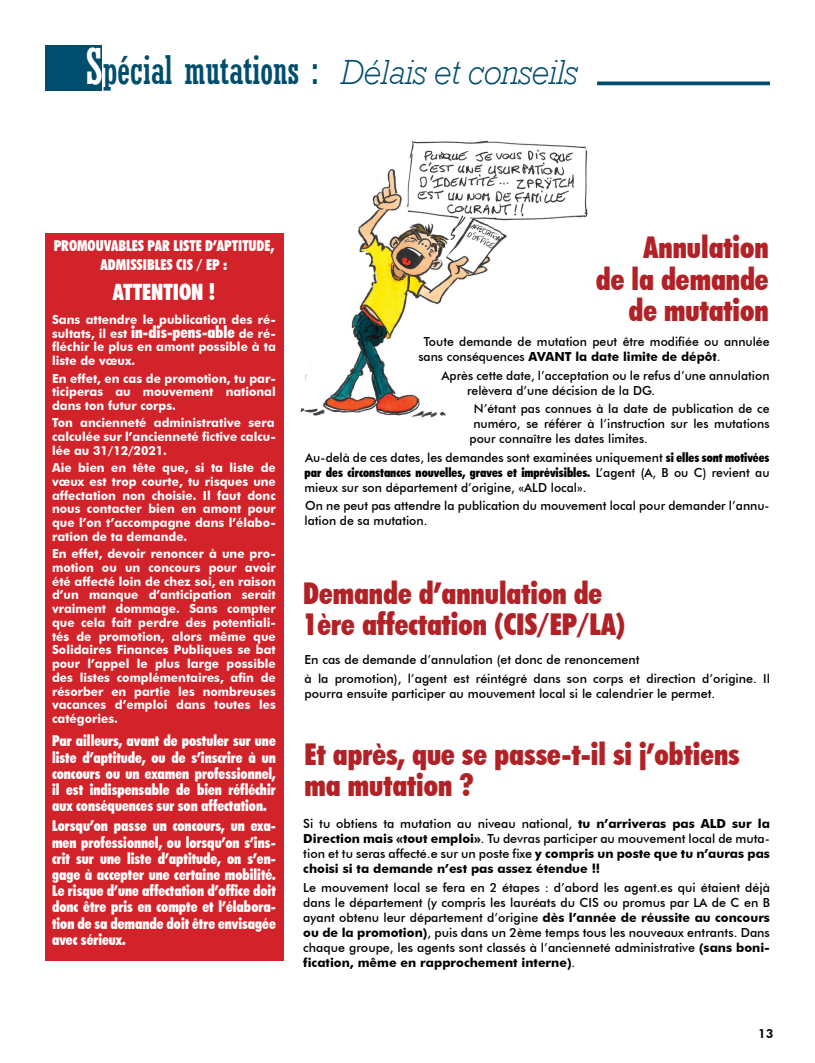
<style>
.page{position:relative;width:815px;height:1063px;background:#fff}
.page>*{position:absolute;margin:0;border:0;box-sizing:border-box;transform-origin:0 0}
.t1{font:38.5px "Astute Condensed S Si Condensed";letter-spacing:-.01em;color:#004d6d}
.t2{font:900 condensed 30px/31.2px "Futura BT";color:#b22126;scale:.96 1}
.t3{font:900 condensed 22.5px "Futura BT";color:#fff;scale:.95 1}
.t4{font:900 condensed 15px/16.2px "Futura BT";color:#fff;text-align:justify;scale:.95 1}
.t5{font:500 12.5px/15px "Futura BT";color:#000}
.t6{font:700 12.5px/13.8px "Futura BT";color:#fff;text-align:justify;scale:.95 1}
.t7{font:700 12.5px/15px "Futura BT";color:#000;text-align:justify}
.t8{font:800 12.5px "Futura BT";color:#000}
.s1{font-size:48.12px;color:#fff}
.s2{font-family:"Astute Light S Si";font-weight:300;font-style:italic;font-size:35px}
.s3{font-weight:900;font-stretch:condensed;font-size:16.25px}
.s4{font-weight:700}
.s5{font-weight:900;font-stretch:condensed}
.s6{font-weight:500}
</style>
<div class="page">
<img style="left:299px;top:140px;width:289px;height:278px">
<svg style="left:597px;top:81px;width:173px;height:4px"></svg>
<div style="left:45px;top:45px;width:56px;height:45px;background:#004d6d"></div>
<div style="left:45px;top:233px;width:238px;height:727px;background:#d2232a"></div>
<h1 class="t1" style="left:85px;top:48px;width:493px"><span class="s1">S</span>pécial mutations : <span class="s2">Délais et conseils</span></h1>
<p class="t4" style="left:54px;top:237px;width:234px;line-height:18.8px;text-align:center">PROMOUVABLES PAR LISTE D’APTITUDE,<br>ADMISSIBLES CIS / EP :</p>
<h3 class="t3" style="left:113px;top:278px;width:109px">ATTENTION !</h3>
<p class="t6" style="left:52px;top:313px;width:237px">Sans attendre le publication des ré&shy;sultats, il est <span class="s3">in-dis-pens-able</span> de ré&shy;fléchir le plus en amont possible à ta liste de vœux.</p>
<p class="t6" style="left:52px;top:371px;width:237px">En effet, en cas de promotion, tu par&shy;ticiperas au mouvement national dans ton futur corps.</p>
<p class="t6" style="left:52px;top:416px;width:237px">Ton ancienneté administrative sera calculée sur l’ancienneté fictive calcu&shy;lée au 31/12/2021.</p>
<p class="t6" style="left:52px;top:461px;width:237px">Aie bien en tête que, si ta liste de vœux est trop courte, tu risques une affectation non choisie. Il faut donc nous contacter bien en amont pour que l’on t’accompagne dans l’élabo&shy;ration de ta demande.</p>
<p class="t6" style="left:52px;top:547px;width:237px">En effet, devoir renoncer à une pro&shy;motion ou un concours pour avoir été affecté loin de chez soi, en raison d’un manque d’anticipation serait vraiment dommage. Sans compter que cela fait perdre des potentiali&shy;tés de promotion, alors même que Solidaires Finances Publiques se bat pour l’appel le plus large possible des listes complémentaires, afin de résorber en partie les nombreuses vacances d’emploi dans toutes les catégories.</p>
<p class="t4" style="left:52px;top:733px;width:237px">Par ailleurs, avant de postuler sur une liste d’aptitude, ou de s’inscrire à un concours ou un examen professionnel, il est indispensable de bien réfléchir aux conséquences sur son affectation.</p>
<p class="t4" style="left:52px;top:818px;width:237px">Lorsqu’on passe un concours, un exa&shy;men professionnel, ou lorsqu’on s’ins&shy;crit sur une liste d’aptitude, on s’en&shy;gage à accepter une certaine mobilité.<br>Le risque d’une affectation d’office doit donc être pris en compte et l’élabora&shy;tion de sa demande doit être envisagée avec sérieux.</p>
<h2 class="t2" style="left:596px;top:232px;width:181px;text-align:right">Annulation<br>de la demande de mutation</h2>
<p class="t5" style="left:418px;top:334px;width:353px;text-indent:6px">Toute demande de mutation peut être modifiée ou annulée sans conséquences <span class="s4">AVANT la date limite de dépôt</span>.</p>
<p class="t5" style="left:467px;top:368px;width:304px;text-indent:-26px">Après cette date, l’acceptation ou le refus d’une annulation relèvera d’une décision de la DG.</p>
<p class="t5" style="left:470px;top:401px;width:301px;text-align:justify;text-indent:4px">N’étant pas connues à la date de publication de ce numéro, se référer à l’instruction sur les mutations pour connaître les dates limites.</p>
<p class="t5" style="left:305px;top:450px;width:466px;text-align:justify">Au-delà de ces dates, les demandes sont examinées uniquement <span class="s5">si elles sont motivées par des circonstances nouvelles, graves et imprévisibles.</span> L’agent (A, B ou C) revient au mieux sur son département d’origine, «ALD local».</p>
<p class="t5" style="left:305px;top:498px;width:467px">On ne peut pas attendre la publication du mouvement local pour demander l’annu&shy;lation de sa mutation.</p>
<h2 class="t2" style="left:303px;top:577px;width:337px">Demande d’annulation de<br>1ère affectation (CIS/EP/LA)</h2>
<p class="t5" style="left:305px;top:650px;width:467px;line-height:18.5px">En cas de demande d’annulation (et donc de renoncement<br>à la promotion), l’agent est réintégré dans son corps et direction d’origine. Il</p>
<p class="t5" style="left:305px;top:686px;width:412px">pourra ensuite participer au mouvement local si le calendrier le permet.</p>
<h2 class="t2" style="left:305px;top:739px;width:455px">Et après, que se passe-t-il si j’obtiens ma mutation ?</h2>
<p class="t7" style="left:303px;top:816px;width:468px"><span class="s6">Si tu obtiens ta mutation au niveau national,</span> tu n’arriveras pas ALD sur la Direction mais «tout emploi»<span class="s6">. Tu devras participer au mouvement local de muta&shy;tion et tu seras affecté.e sur un poste fixe</span> y compris un poste que tu n’auras pas choisi si ta demande n’est pas assez étendue !!</p>
<p class="t5" style="left:303px;top:879px;width:468px;text-align:justify">Le mouvement local se fera en 2 étapes : d’abord les agent.es qui étaient déjà dans le département (y compris les lauréats du CIS ou promus par LA de C en B ayant obtenu leur département d’origine <span class="s4">dès l’année de réussite au concours ou de la promotion)</span>, puis dans un 2ème temps tous les nouveaux entrants. Dans chaque groupe, les agents sont classés à l’ancienneté administrative <span class="s4">(sans boni&shy;fication, même en rapprochement interne)</span>.</p>
<p class="t8" style="left:758px;top:1026px;width:17px">13</p>
</div>
